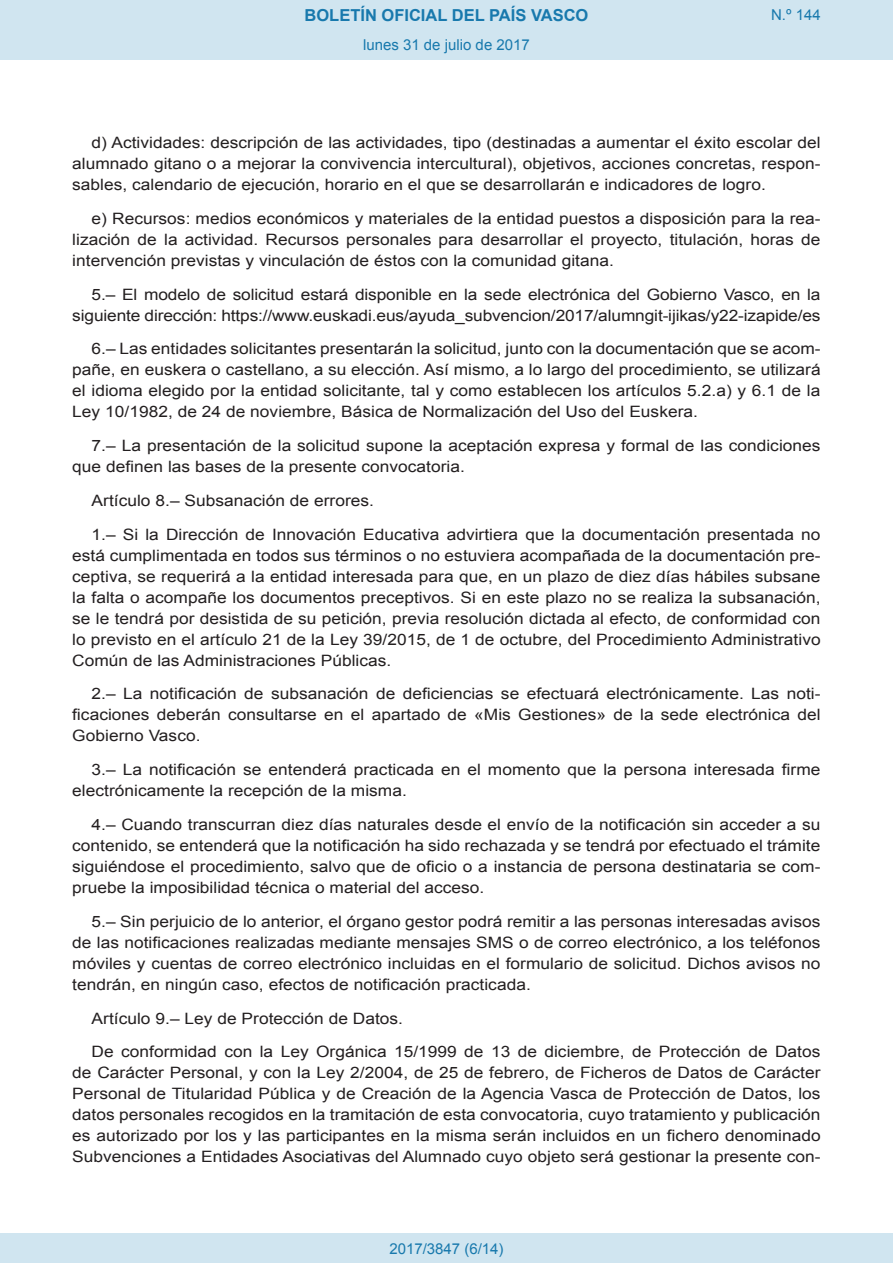
<style>
.page{position:relative;width:893px;height:1263px;background:#fff}
.page>*{position:absolute;margin:0;border:0;box-sizing:border-box;transform-origin:0 0}
.t1{font:700 16.5px "Arial";color:#1879ad}
.BOPVDetalle{font:15.6px/21px "Arial";color:#231f20;text-align:justify;scale:1.11 1}
.Paginacion_Centro{font:15px "Arial";color:#1879ad}
</style>
<div class="page">
<div style="left:0;top:0;width:893px;height:60px;background:#d0e5f0"></div>
<div style="left:0;top:1233px;width:893px;height:30px;background:#d0e5f0"></div>
<p class="t1" style="left:305px;top:4px;width:285px">BOLETÍN OFICIAL DEL PAÍS VASCO</p>
<p class="Paginacion_Centro" style="left:363px;top:35px;width:168px">lunes 31 de julio de 2017</p>
<p class="Paginacion_Centro" style="left:771px;top:5px;width:51px">N.º 144</p>
<p class="BOPVDetalle" style="left:72px;top:132px;width:676px;text-indent:19px">d) Actividades: descripción de las actividades, tipo (destinadas a aumentar el éxito escolar del alumnado gitano o a mejorar la convivencia intercultural), objetivos, acciones concretas, respon&shy;sables, calendario de ejecución, horario en el que se desarrollarán e indicadores de logro.</p>
<p class="BOPVDetalle" style="left:72px;top:208px;width:676px;text-indent:19px">e) Recursos: medios económicos y materiales de la entidad puestos a disposición para la rea&shy;lización de la actividad. Recursos personales para desarrollar el proyecto, titulación, horas de intervención previstas y vinculación de éstos con la comunidad gitana.</p>
<p class="BOPVDetalle" style="left:72px;top:284px;width:676px;text-align:right">5.– El modelo de solicitud estará disponible en la sede electrónica del Gobierno Vasco, en la siguiente dirección: https://www.euskadi.eus/ayuda_subvencion/2017/alumngit-ijikas/y22-izapide/es</p>
<p class="BOPVDetalle" style="left:72px;top:339px;width:676px;text-indent:19px">6.– Las entidades solicitantes presentarán la solicitud, junto con la documentación que se acom&shy;pañe, en euskera o castellano, a su elección. Así mismo, a lo largo del procedimiento, se utilizará el idioma elegido por la entidad solicitante, tal y como establecen los artículos 5.2.a) y 6.1 de la Ley 10/1982, de 24 de noviembre, Básica de Normalización del Uso del Euskera.</p>
<p class="BOPVDetalle" style="left:72px;top:435px;width:676px;text-indent:19px">7.– La presentación de la solicitud supone la aceptación expresa y formal de las condiciones que definen las bases de la presente convocatoria.</p>
<p class="BOPVDetalle" style="left:92px;top:490px;width:256px">Artículo 8.– Subsanación de errores.</p>
<p class="BOPVDetalle" style="left:72px;top:524px;width:676px;text-indent:19px">1.– Si la Dirección de Innovación Educativa advirtiera que la documentación presentada no está cumplimentada en todos sus términos o no estuviera acompañada de la documentación pre&shy;ceptiva, se requerirá a la entidad interesada para que, en un plazo de diez días hábiles subsane la falta o acompañe los documentos preceptivos. Si en este plazo no se realiza la subsanación, se le tendrá por desistida de su petición, previa resolución dictada al efecto, de conformidad con lo previsto en el artículo 21 de la Ley 39/2015, de 1 de octubre, del Procedimiento Administrativo Común de las Administraciones Públicas.</p>
<p class="BOPVDetalle" style="left:72px;top:684px;width:676px;text-indent:19px">2.– La notificación de subsanación de deficiencias se efectuará electrónicamente. Las noti&shy;ficaciones deberán consultarse en el apartado de «Mis Gestiones» de la sede electrónica del Gobierno Vasco.</p>
<p class="BOPVDetalle" style="left:72px;top:759px;width:676px;text-indent:19px">3.– La notificación se entenderá practicada en el momento que la persona interesada firme electrónicamente la recepción de la misma.</p>
<p class="BOPVDetalle" style="left:72px;top:814px;width:676px;text-indent:19px">4.– Cuando transcurran diez días naturales desde el envío de la notificación sin acceder a su contenido, se entenderá que la notificación ha sido rechazada y se tendrá por efectuado el trámite siguiéndose el procedimiento, salvo que de oficio o a instancia de persona destinataria se com&shy;pruebe la imposibilidad técnica o material del acceso.</p>
<p class="BOPVDetalle" style="left:72px;top:911px;width:676px;text-indent:19px">5.– Sin perjuicio de lo anterior, el órgano gestor podrá remitir a las personas interesadas avisos de las notificaciones realizadas mediante mensajes SMS o de correo electrónico, a los teléfonos móviles y cuentas de correo electrónico incluidas en el formulario de solicitud. Dichos avisos no tendrán, en ningún caso, efectos de notificación practicada.</p>
<p class="BOPVDetalle" style="left:92px;top:1008px;width:282px">Artículo 9.– Ley de Protección de Datos.</p>
<p class="BOPVDetalle" style="left:72px;top:1041px;width:676px;text-indent:19px">De conformidad con la Ley Orgánica 15/1999 de 13 de diciembre, de Protección de Datos de Carácter Personal, y con la Ley 2/2004, de 25 de febrero, de Ficheros de Datos de Carácter Personal de Titularidad Pública y de Creación de la Agencia Vasca de Protección de Datos, los datos personales recogidos en la tramitación de esta convocatoria, cuyo tratamiento y publicación es autorizado por los y las participantes en la misma serán incluidos en un fichero denominado Subvenciones a Entidades Asociativas del Alumnado cuyo objeto será gestionar la presente con-</p>
<p class="Paginacion_Centro" style="left:389px;top:1238px;width:116px">2017/3847 (6/14)</p>
</div>
